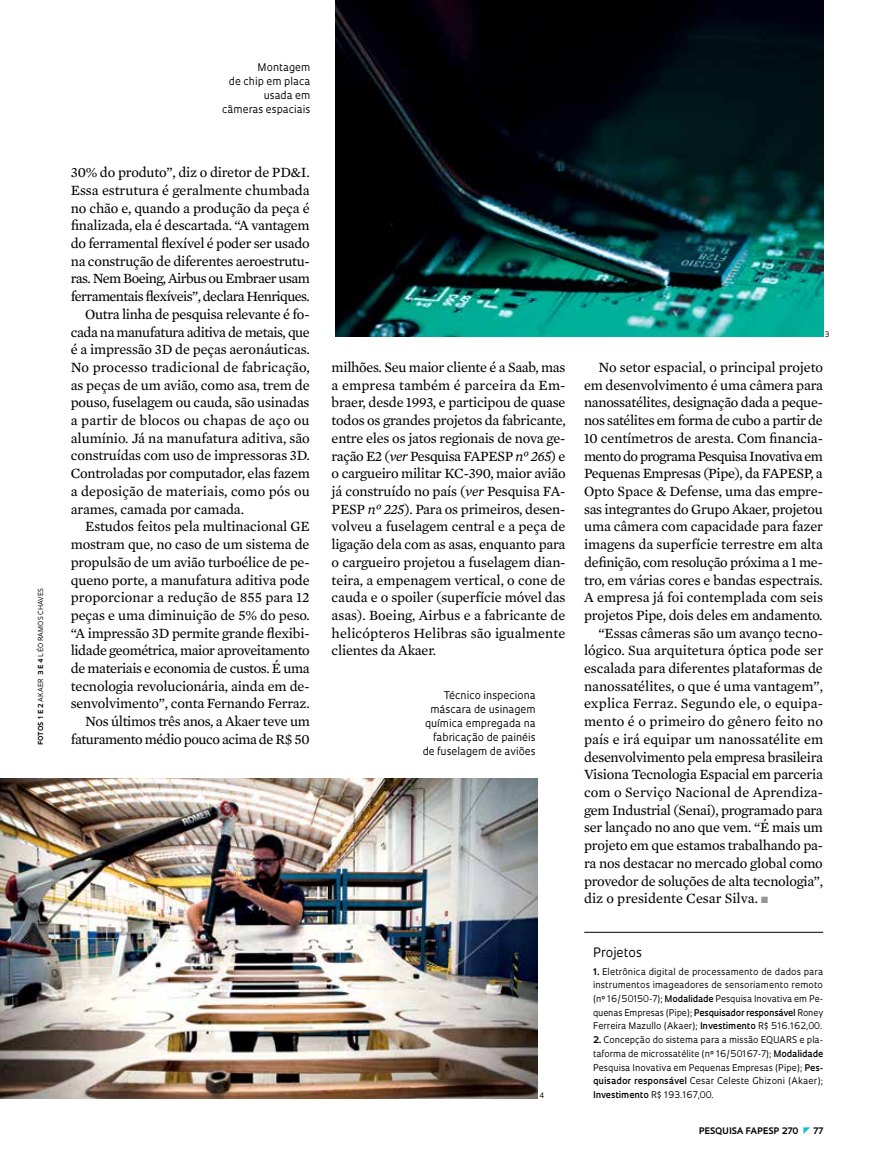
<style>
.page{position:relative;width:885px;height:1169px;background:#fff}
.page>*{position:absolute;margin:0;border:0;box-sizing:border-box;transform-origin:0 0}
.t1{font:14.4px/17.7px "Mercury Text G2";letter-spacing:-.015em;color:#000;text-align:justify}
.t2{font:14.4px "Mercury Text G2";letter-spacing:.005em;color:#000}
.t3{font:14.4px "Mercury Text G2";letter-spacing:-.04em;color:#000}
.t4{font:14.4px "Mercury Text G2";letter-spacing:.01em;color:#000}
.t5{font:14.4px "Mercury Text G2";letter-spacing:-.035em;color:#000}
.t6{font:12.6px "Oculum";color:#000}
.t7{font:10.35px/14.1px "Oculum";color:#000;text-align:right}
.t8{font:9px/13.8px "Oculum";color:#000;text-align:justify}
.t9{font:700 8.7px "Oculum";letter-spacing:.015em;color:#000}
.t10{font:7.35px "Oculum";color:#000}
.t11{font:6.75px "Oculum";letter-spacing:.02em;color:#000}
.s1{font-weight:700}
.s2{font-style:italic}
.s3{color:#939598}
.s4{font-weight:600}
</style>
<div class="page">
<img style="left:335px;top:0;width:488px;height:336px">
<img style="left:0;top:779px;width:538px;height:319px">
<hr style="left:584px;top:932px;width:239px;height:1px;background:#000">
<p class="t11" style="left:36px;top:745px;width:159px;rotate:-90deg"><span class="s1">FOTOS 1 E 2</span> AKAER <span class="s1">3 E 4</span> LÉO RAMOS CHAVES</p>
<p class="t7" style="left:222px;top:60px;width:90px">Montagem<br>de chip em placa usada em câmeras espaciais</p>
<p class="t1" style="left:71px;top:163px;width:240px">30% do produto”, diz o diretor de PD&amp;I.</p>
<p class="t1" style="left:71px;top:180px;width:240px">Essa estrutura é geralmente chumbada</p>
<p class="t1" style="left:71px;top:198px;width:240px">no chão e, quando a produção da peça é</p>
<p class="t1" style="left:71px;top:216px;width:240px">finalizada, ela é descartada. “A vantagem</p>
<p class="t1" style="left:71px;top:233px;width:240px">do ferramental flexível é poder ser usado</p>
<p class="t1" style="left:71px;top:251px;width:240px">na construção de diferentes aeroestrutu-</p>
<p class="t3" style="left:71px;top:268px;width:240px">ras. Nem Boeing, Airbus ou Embraer usam</p>
<p class="t3" style="left:71px;top:286px;width:240px">ferramentais flexíveis”, declara Henriques.</p>
<p class="t1" style="left:85px;top:304px;width:226px">Outra linha de pesquisa relevante é fo-</p>
<p class="t1" style="left:71px;top:322px;width:241px">cada na manufatura aditiva de metais, que</p>
<p class="t1" style="left:71px;top:340px;width:240px">é a impressão 3D de peças aeronáuticas.</p>
<p class="t2" style="left:71px;top:357px;width:240px">No processo tradicional de fabricação,</p>
<p class="t1" style="left:71px;top:375px;width:240px">as peças de um avião, como asa, trem de</p>
<p class="t1" style="left:71px;top:393px;width:240px">pouso, fuselagem ou cauda, são usinadas</p>
<p class="t4" style="left:71px;top:410px;width:240px">a partir de blocos ou chapas de aço ou</p>
<p class="t1" style="left:71px;top:428px;width:241px">alumínio. Já na manufatura aditiva, são</p>
<p class="t1" style="left:71px;top:446px;width:240px">construídas com uso de impressoras 3D.</p>
<p class="t1" style="left:71px;top:464px;width:241px">Controladas por computador, elas fazem</p>
<p class="t2" style="left:71px;top:480px;width:241px">a deposição de materiais, como pós ou</p>
<p class="t1" style="left:71px;top:499px;width:175px">arames, camada por camada.</p>
<p class="t1" style="left:85px;top:517px;width:226px">Estudos feitos pela multinacional GE</p>
<p class="t1" style="left:71px;top:534px;width:240px">mostram que, no caso de um sistema de</p>
<p class="t1" style="left:71px;top:552px;width:240px">propulsão de um avião turboélice de pe-</p>
<p class="t1" style="left:71px;top:570px;width:240px">queno porte, a manufatura aditiva pode</p>
<p class="t2" style="left:71px;top:587px;width:241px">proporcionar a redução de 855 para 12</p>
<p class="t1" style="left:71px;top:605px;width:241px">peças e uma diminuição de 5% do peso.</p>
<p class="t1" style="left:71px;top:623px;width:240px">“A impressão 3D permite grande flexibi-</p>
<p class="t1" style="left:71px;top:641px;width:240px">lidade geométrica, maior aproveitamento</p>
<p class="t1" style="left:71px;top:658px;width:240px">de materiais e economia de custos. É uma</p>
<p class="t1" style="left:71px;top:676px;width:240px">tecnologia revolucionária, ainda em de-</p>
<p class="t1" style="left:71px;top:694px;width:241px">senvolvimento”, conta Fernando Ferraz.</p>
<p class="t1" style="left:85px;top:711px;width:226px">Nos últimos três anos, a Akaer teve um</p>
<p class="t5" style="left:71px;top:728px;width:240px">faturamento médio pouco acima de R$ 50</p>
<p class="t1" style="left:332px;top:357px;width:236px">milhões. Seu maior cliente é a Saab, mas a empresa também é parceira da Em&shy;braer, desde 1993, e participou de quase todos os grandes projetos da fabricante, entre eles os jatos regionais de nova ge&shy;ração E2 (<span class="s2">ver</span> Pesquisa FAPESP <span class="s2">nº 265</span>) e o cargueiro militar KC-390, maior avião já construído no país (<span class="s2">ver</span> Pesquisa FA-PESP <span class="s2">nº 225</span>). Para os primeiros, desen&shy;volveu a fuselagem central e a peça de ligação dela com as asas, enquanto para o cargueiro projetou a fuselagem dian&shy;teira, a empenagem vertical, o cone de cauda e o spoiler (superfície móvel das asas). Boeing, Airbus e a fabricante de helicópteros Helibras são igualmente clientes da Akaer.</p>
<p class="t7" style="left:423px;top:687px;width:115px">Técnico inspeciona máscara de usinagem química empregada na fabricação de painéis de fuselagem de aviões</p>
<p class="t10" style="left:540px;top:1090px;width:6px">4</p>
<p class="t10" style="left:825px;top:329px;width:6px">3</p>
<p class="t1" style="left:599px;top:357px;width:226px">No setor espacial, o principal projeto</p>
<p class="t1" style="left:584px;top:375px;width:240px">em desenvolvimento é uma câmera para</p>
<p class="t1" style="left:584px;top:393px;width:240px">nanossatélites, designação dada a peque-</p>
<p class="t1" style="left:584px;top:411px;width:240px">nos satélites em forma de cubo a partir de</p>
<p class="t1" style="left:584px;top:428px;width:240px">10 centímetros de aresta. Com financia-</p>
<p class="t3" style="left:584px;top:445px;width:240px">mento do programa Pesquisa Inovativa em</p>
<p class="t1" style="left:584px;top:464px;width:240px">Pequenas Empresas (Pipe), da FAPESP, a</p>
<p class="t1" style="left:584px;top:481px;width:240px">Opto Space &amp; Defense, uma das empre-</p>
<p class="t1" style="left:584px;top:499px;width:240px">sas integrantes do Grupo Akaer, projetou</p>
<p class="t1" style="left:584px;top:517px;width:241px">uma câmera com capacidade para fazer</p>
<p class="t1" style="left:584px;top:534px;width:240px">imagens da superfície terrestre em alta</p>
<p class="t1" style="left:584px;top:552px;width:240px">definição, com resolução próxima a 1 me-</p>
<p class="t1" style="left:584px;top:570px;width:240px">tro, em várias cores e bandas espectrais.</p>
<p class="t1" style="left:584px;top:588px;width:240px">A empresa já foi contemplada com seis</p>
<p class="t1" style="left:584px;top:605px;width:240px">projetos Pipe, dois deles em andamento.</p>
<p class="t1" style="left:598px;top:623px;width:226px">“Essas câmeras são um avanço tecno-</p>
<p class="t2" style="left:584px;top:640px;width:241px">lógico. Sua arquitetura óptica pode ser</p>
<p class="t1" style="left:584px;top:658px;width:240px">escalada para diferentes plataformas de</p>
<p class="t1" style="left:584px;top:676px;width:240px">nanossatélites, o que é uma vantagem”,</p>
<p class="t4" style="left:584px;top:693px;width:240px">explica Ferraz. Segundo ele, o equipa-</p>
<p class="t4" style="left:584px;top:711px;width:240px">mento é o primeiro do gênero feito no</p>
<p class="t2" style="left:584px;top:728px;width:241px">país e irá equipar um nanossatélite em</p>
<p class="t1" style="left:584px;top:747px;width:240px">desenvolvimento pela empresa brasileira</p>
<p class="t1" style="left:584px;top:765px;width:240px">Visiona Tecnologia Espacial em parceria</p>
<p class="t2" style="left:584px;top:781px;width:240px">com o Serviço Nacional de Aprendiza-</p>
<p class="t1" style="left:584px;top:800px;width:240px">gem Industrial (Senai), programado para</p>
<p class="t1" style="left:584px;top:818px;width:240px">ser lançado no ano que vem. “É mais um</p>
<p class="t1" style="left:584px;top:835px;width:240px">projeto em que estamos trabalhando pa-</p>
<p class="t1" style="left:584px;top:853px;width:240px">ra nos destacar no mercado global como</p>
<p class="t1" style="left:584px;top:871px;width:241px">provedor de soluções de alta tecnologia”,</p>
<p class="t1" style="left:584px;top:889px;width:186px">diz o presidente Cesar Silva. <span class="s3">■</span></p>
<p class="t6" style="left:593px;top:943px;width:50px">Projetos</p>
<p class="t8" style="left:593px;top:964px;width:232px"><span class="s1">1.</span> Eletrônica digital de processamento de dados para instrumentos imageadores de sensoriamento remoto (nº 16/50150-7); <span class="s4">Modalidade</span> Pesquisa Inovativa em Pe&shy;quenas Empresas (Pipe); <span class="s4">Pesquisador responsável</span> Roney Ferreira Mazullo (Akaer); <span class="s4">Investimento</span> R$ 516.162,00.</p>
<p class="t8" style="left:593px;top:1032px;width:232px"><span class="s1">2.</span> Concepção do sistema para a missão EQUARS e pla&shy;taforma de microssatélite (nº 16/50167-7); <span class="s4">Modalidade </span>Pesquisa Inovativa em Pequenas Empresas (Pipe); <span class="s4">Pes&shy;quisador responsável</span> Cesar Celeste Ghizoni (Akaer); <span class="s4">Investimento</span> R$ 193.167,00.</p>
<p class="t9" style="left:699px;top:1124px;width:101px">PESQUISA FAPESP 270</p>
<p class="t9" style="left:813px;top:1124px;width:11px">77</p>
</div>
